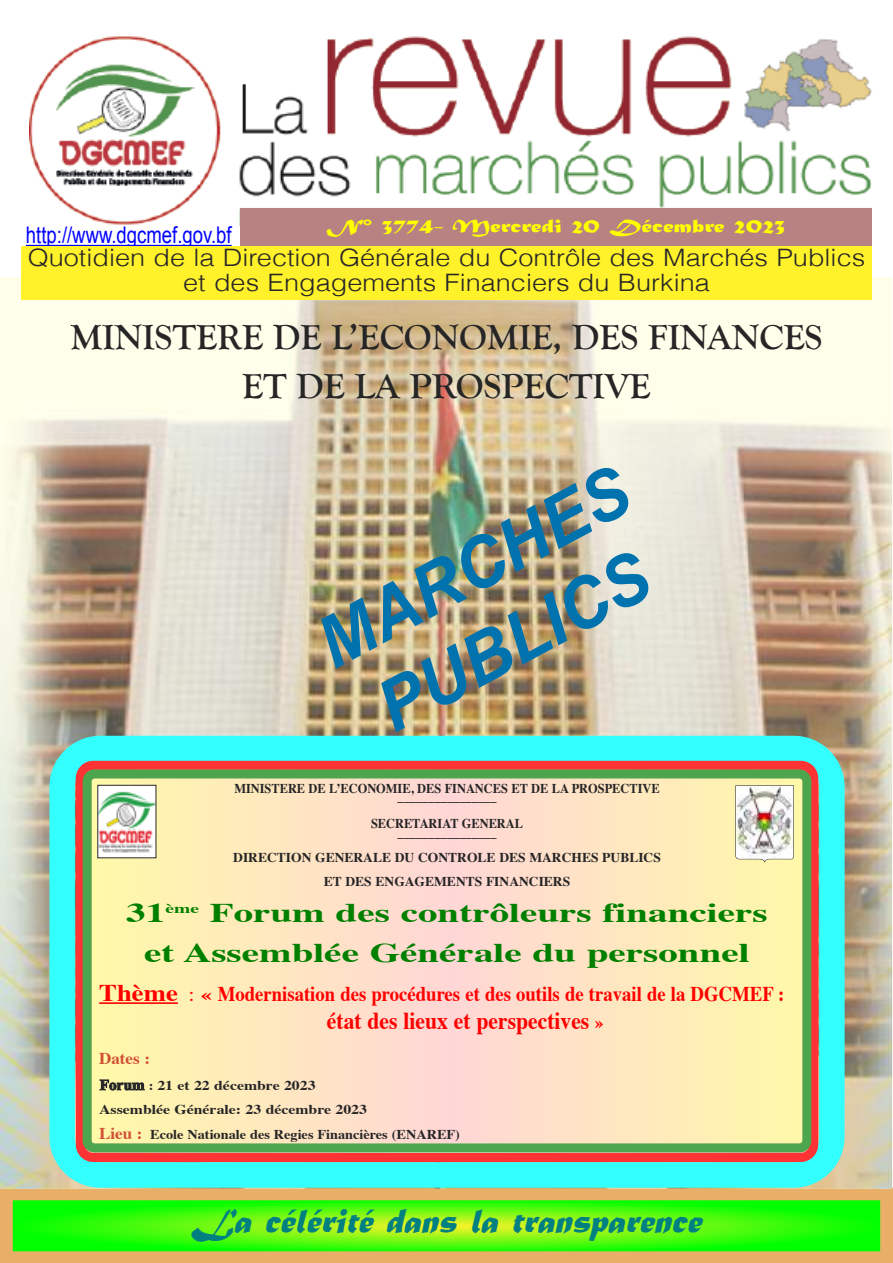
<style>
.page{position:relative;width:893px;height:1263px;background:#fff}
.page>*{position:absolute;margin:0;border:0;box-sizing:border-box;transform-origin:0 0}
.t1{font:italic 700 70.5px/84.6px "Arial";color:#0072ae;text-align:center;scale:.96 1}
.t2{font:700 36px/48.9px "Goudy Old Style T";color:#272627;text-align:center}
.t3{font:italic 36px "Matura MT Script Capitals";color:#008080}
.t4{font:700 27px/39.2px "Times";color:#008000;text-align:center;scale:1.45 1}
.t5{font:700 24.3px "Times";color:#f00;scale:.89 1}
.t6{font:300 24px/25.5px "Helvetica";color:#272627;text-align:center;scale:1.13 1}
.t7{font:22.95px "Arial";color:#00f;scale:.81 1}
.t8{font:700 21px "Times";color:#f00;scale:.89 1}
.t9{font:19.5px "Matura MT Script Capitals";color:#ff0;scale:1.32 1}
.t10{font:700 16.5px "Times";color:#d14e35}
.t11{font:700 13.5px/27.2px "Times";color:#272627;text-align:center;scale:.92 1}
.t12{font:700 13.5px/24.5px "Times";color:#272627}
.s1{font-size:24px}
.s2{font-weight:400;font-size:20.25px}
.s3{font-size:18.9px}
.s4{font-family:"Times New Roman";font-size:15px}
.s5{font-size:16.5px;color:#d14e35}
</style>
<div class="page">
<svg style="left:0;top:1187px;width:893px;height:76px;background:#7be22a"></svg>
<img style="left:0;top:278px;width:892px;height:911px">
<img style="left:30px;top:36px;width:842px;height:189px">
<div style="left:240px;top:209px;width:632px;height:38px;background:#b78281"></div>
<hr style="left:26px;top:245px;width:206px;height:1px;background:#00f">
<div style="left:21px;top:247px;width:851px;height:53px;background:#fff12a"></div>
<svg style="left:49px;top:736px;width:796px;height:452px;background:#3df8f5"></svg>
<svg style="left:76px;top:761px;width:742px;height:401px;background:#f63c39"></svg>
<svg style="left:83px;top:769px;width:728px;height:383px;background:#f1e1b7"></svg>
<hr style="left:99px;top:1002px;width:79px;height:2px;background:#f00">
<img style="left:735px;top:785px;width:60px;height:78px">
<img style="left:100px;top:787px;width:54px;height:69px">
<h3 class="t9" style="left:327px;top:216px;width:349px">N° 3774- Mercredi 20 Décembre 2023</h3>
<h3 class="t7" style="left:26px;top:222px;width:255px">http://www.dgcmef.gov.bf</h3>
<h3 class="t6" style="left:28px;top:246px;width:743px">Quotidien de la Direction Générale du Contrôle des Marchés Publics et des Engagements Financiers du Burkina</h3>
<h2 class="t2" style="left:70px;top:313px;width:754px">MINISTERE DE L’ECONOMIE, DES FINANCES<br>ET DE LA PROSPECTIVE</h2>
<h1 class="t1" style="left:302px;top:610px;width:359px;rotate:-28deg">MARCHES<br>PUBLICS</h1>
<p class="t11" style="left:234px;top:776px;width:464px">MINISTERE DE L’ECONOMIE, DES FINANCES ET DE LA PROSPECTIVE</p>
<p class="t11" style="left:371px;top:784px;width:167px">________________<br>SECRETARIAT GENERAL</p>
<p class="t11" style="left:233px;top:820px;width:466px;line-height:25.7px">________________<br>DIRECTION GENERALE DU CONTROLE DES MARCHES PUBLICS</p>
<p class="t12" style="left:324px;top:870px;width:248px">ET DES ENGAGEMENTS FINANCIERS</p>
<h3 class="t4" style="left:126px;top:896px;width:444px">31<sup>ème</sup> Forum des contrôleurs financiers et Assemblée Générale du personnel</h3>
<h3 class="t8" style="left:99px;top:985px;width:771px"><span class="s1">Thème</span> <span class="s2">:</span> <span class="s3">«</span> Modernisation des procédures et des outils de travail de la DGCMEF :</h3>
<h3 class="t5" style="left:327px;top:1011px;width:312px">état des lieux et perspectives <span class="s3">»</span></h3>
<p class="t10" style="left:99px;top:1051px;width:52px">Dates :</p>
<p class="t12" style="left:99px;top:1074px;width:362px"><span class="s4">Forum</span> : 21 et 22 décembre 2023<br>Assemblée Générale: 23 décembre 2023<br><span class="s5">Lieu :</span> Ecole Nationale des Regies Financières (ENAREF)</p>
<h2 class="t3" style="left:192px;top:1201px;width:518px">La célérité dans la transparence</h2>
</div>
